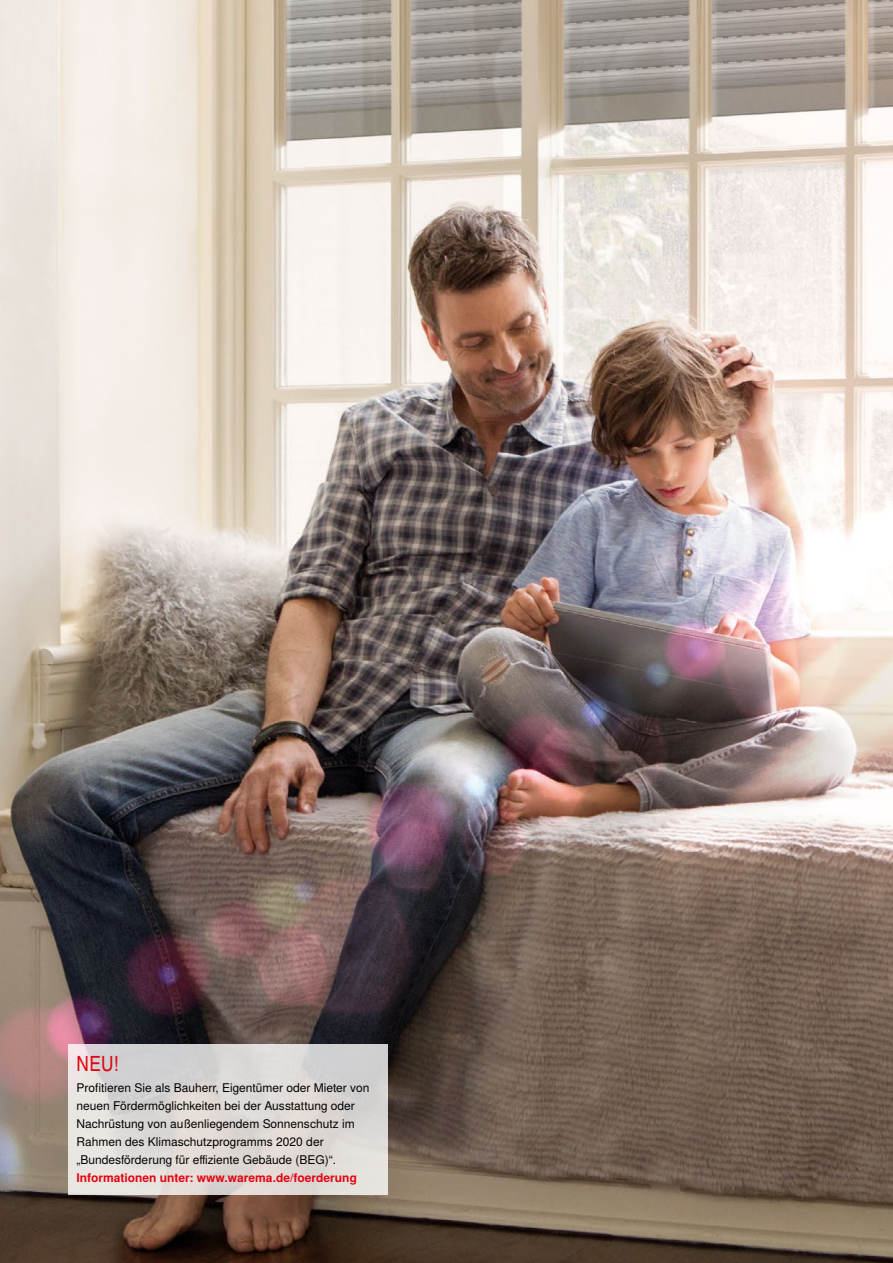
<style>
.page{position:relative;width:893px;height:1263px;background:#fff}
.page>*{position:absolute;margin:0;border:0;box-sizing:border-box;transform-origin:0 0}
.t1{font:21px "Warema Nimbus Cnd";color:#e30310}
.t2{font:12px/18px "Warema Nimbus";color:#000}
.t3{font:700 12px "Warema Nimbus";color:#e30310}
</style>
<div class="page">
<img style="left:0;top:0;width:893px;height:1263px">
<svg style="left:68px;top:1045px;width:319px;height:150px;background:#ddd9d7"></svg>
<h1 class="t1" style="left:77px;top:1051px;width:44px">NEU!</h1>
<p class="t2" style="left:77px;top:1079px;width:294px">Profitieren Sie als Bauherr, Eigentümer oder Mieter von neuen Fördermöglichkeiten bei der Ausstattung oder Nachrüstung von außenliegendem Sonnenschutz im Rahmen des Klimaschutzprogramms 2020 der „Bundesförderung für effiziente Gebäude (BEG)“.</p>
<p class="t3" style="left:77px;top:1171px;width:282px">Informationen unter: www.warema.de/foerderung</p>
</div>
